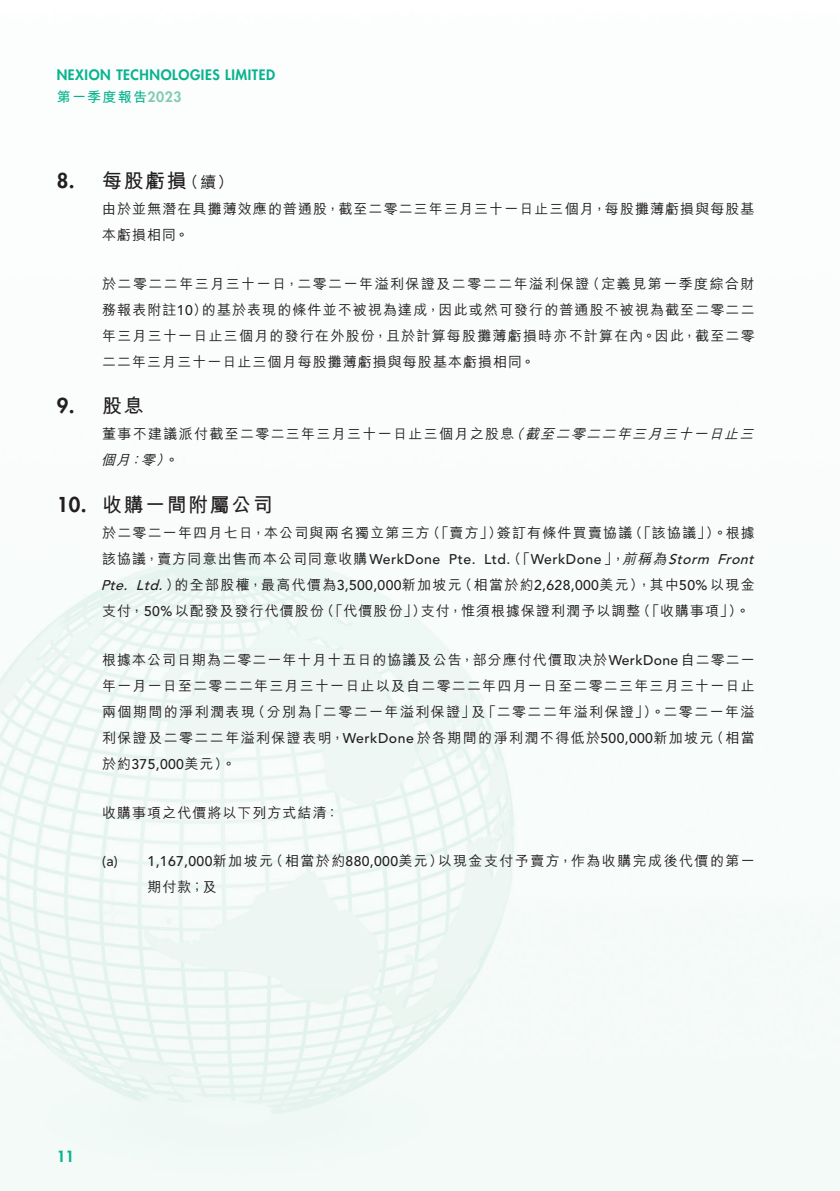
<style>
.page{position:relative;width:840px;height:1191px;background:#fff}
.page>*{position:absolute;margin:0;border:0;box-sizing:border-box;transform-origin:0 0}
.t1{font:700 20px "M Hei HK";letter-spacing:.075em;color:#231f20}
.t2{font:800 20px "Futura Std";color:#231f20}
.t3{font:800 15px "Futura Std";color:#09b38d}
.t4{font:500 14px/26px "M Hei HK";letter-spacing:.085em;color:#231f20}
.t5{font:500 14px "Avenir LT Std";letter-spacing:.035em;color:#231f20}
.t6{font:800 14px "Futura Std";letter-spacing:.04em;color:#09b38d}
.t7{font:700 14px "M Hei HK";letter-spacing:.09em;color:#09b38d}
.s1{font-family:"Futura Std";font-weight:800;color:#82ccb5}
.s2{font-family:"Futura Std";font-weight:800}
.s3{font-weight:500;font-size:16px}
.s4{font-family:"Avenir LT Std"}
.s5{font-family:"M Hei HK";font-weight:700}
.s6{font-style:italic}
.s7{font-family:"M Hei HK"}
.s8{font-family:"M Hei HK";font-style:italic}
.s9{font-family:"Avenir LT Std";font-style:italic}
</style>
<div class="page">
<img style="left:0;top:554px;width:839px;height:637px">
<p class="t6" style="left:57px;top:66px;width:220px">NEXION TECHNOLOGIES LIMITED</p>
<p class="t7" style="left:57px;top:86px;width:126px">第一季度報告<span class="s1">2023</span></p>
<h1 class="t1" style="left:57px;top:166px;width:178px"><span class="s2">8.</span> 每股虧損<span class="s3">（續）</span></h1>
<p class="t4" style="left:102px;top:195px;width:653px">由於並無潛在具攤薄效應的普通股，截至二零二三年三月三十一日止三個月，每股攤薄虧損與每股基本虧損相同。</p>
<p class="t4" style="left:102px;top:269px;width:653px;text-align:justify">於二零二二年三月三十一日，二零二一年溢利保證及二零二二年溢利保證（定義見第一季度綜合財務報表附註<span class="s4">10</span>）的基於表現的條件並不被視為達成，因此或然可發行的普通股不被視為截至二零二二年三月三十一日止三個月的發行在外股份，且於計算每股攤薄虧損時亦不計算在內。因此，截至二零二二年三月三十一日止三個月每股攤薄虧損與每股基本虧損相同。</p>
<h1 class="t2" style="left:57px;top:393px;width:88px">9. <span class="s5">股息</span></h1>
<p class="t4" style="left:101px;top:420px;width:658px">董事不建議派付截至二零二三年三月三十一日止三個月之股息<span class="s6">（截至二零二二年三月三十一日止三個月：零）</span>。</p>
<h1 class="t1" style="left:57px;top:490px;width:217px"><span class="s2">10.</span> 收購一間附屬公司</h1>
<p class="t4" style="left:102px;top:519px;width:653px">於二零二一年四月七日，本公司與兩名獨立第三方（「賣方」）簽訂有條件買賣協議（「該協議」）。根據</p>
<p class="t5" style="left:102px;top:551px;width:657px"><span class="s7">該協議，賣方同意出售而本公司同意收購</span>WerkDone Pte. Ltd.<span class="s7">（「</span>WerkDone<span class="s7">」，</span><span class="s8">前稱為</span><span class="s6">Storm Front</span></p>
<p class="t4" style="left:101px;top:571px;width:655px"><span class="s9">Pte. Ltd.</span>）的全部股權，最高代價為<span class="s4">3,500,000</span>新加坡元（相當於約<span class="s4">2,628,000</span>美元），其中<span class="s4">50%</span> 以現金支付，<span class="s4">50%</span>以配發及發行代價股份（「代價股份」）支付，惟須根據保證利潤予以調整（「收購事項」）。</p>
<p class="t4" style="left:102px;top:645px;width:654px;text-align:justify">根據本公司日期為二零二一年十月十五日的協議及公告，部分應付代價取决於<span class="s4">WerkDone</span>自二零二一年一月一日至二零二二年三月三十一日止以及自二零二二年四月一日至二零二三年三月三十一日止兩個期間的淨利潤表現（分別為「二零二一年溢利保證」及「二零二二年溢利保證」）。二零二一年溢利保證及二零二二年溢利保證表明，<span class="s4">WerkDone</span>於各期間的淨利潤不得低於<span class="s4">500,000</span>新加坡元（相當</p>
<p class="t5" style="left:102px;top:756px;width:135px"><span class="s7">於約</span>375,000<span class="s7">美元）。</span></p>
<p class="t4" style="left:102px;top:798px;width:238px">收購事項之代價將以下列方式結清：</p>
<p class="t4" style="left:147px;top:847px;width:608px;text-indent:-45px"><span class="s4">(a) 1,167,000</span>新加坡元（相當於約<span class="s4">880,000</span>美元）以現金支付予賣方，作為收購完成後代價的第一期付款；及</p>
<p class="t3" style="left:57px;top:1146px;width:19px">11</p>
</div>
